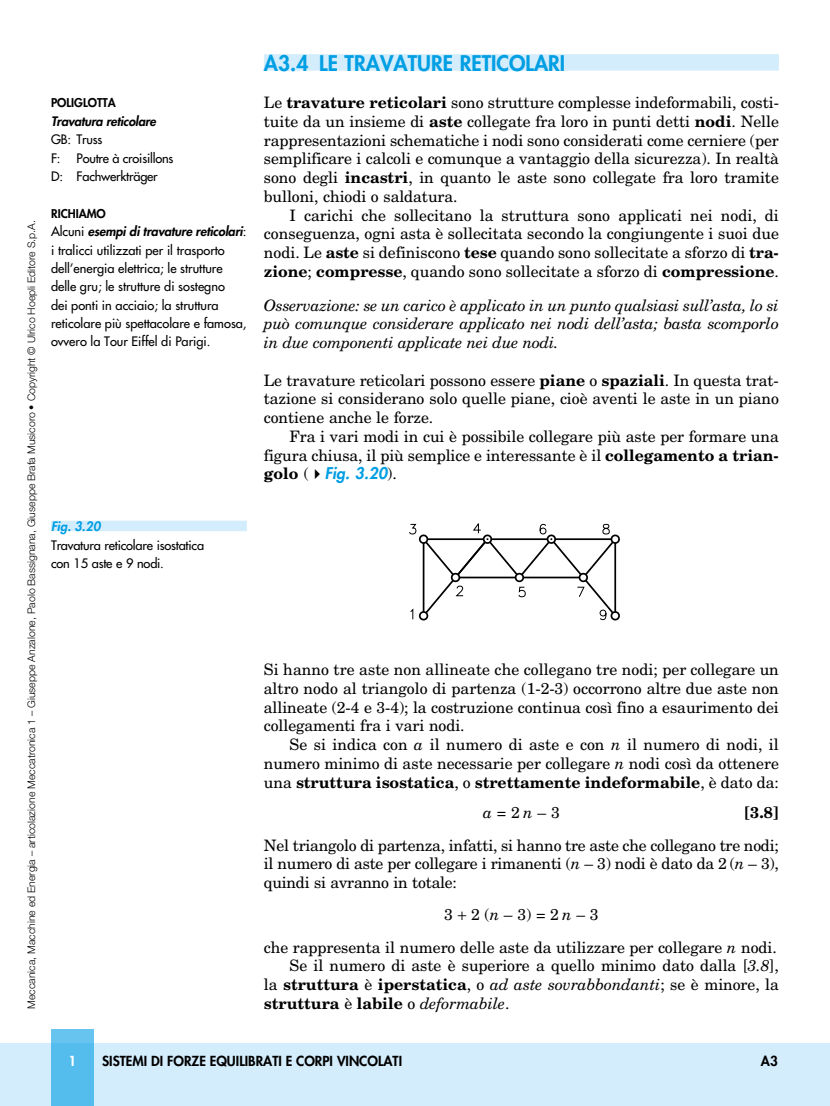
<style>
.page{position:relative;width:830px;height:1106px;background:#fff}
.page>*{position:absolute;margin:0;border:0;box-sizing:border-box;transform-origin:0 0}
.t1{font:800 21px "Futura";color:#009ee3}
.t2{font:15.75px/18.8px "New Century Schlbk";letter-spacing:-.005em;color:#000;text-align:justify}
.t3{font:italic 15.75px/18.8px "New Century Schlbk";letter-spacing:-.015em;color:#000;text-align:justify}
.t4{font:italic 800 15.75px "Futura";color:#009ee3}
.t5{font:700 15.75px "New Century Schlbk";color:#000}
.t6{font:800 13.5px "Futura";color:#000}
.t7{font:800 13.5px "Futura";color:#fff}
.t8{font:12.75px/18.3px "Futura";color:#000}
.t9{font:italic 800 12.75px "Futura";letter-spacing:-.015em;color:#000}
.t10{font:italic 800 12.75px "Futura";color:#009ee3}
.t11{font:800 11.85px "Futura";color:#000}
.t12{font:300 10.5px "Helvetica Neue";color:#000}
.s1{font-weight:800;font-style:italic}
.s2{font-weight:700}
.s3{font-family:"New Century Schlbk";font-weight:700;font-style:normal;color:#000}
.s4{font-family:"New Century Schlbk";font-weight:400;font-style:normal;color:#000}
.s5{color:#000}
.s6{font-style:italic}
</style>
<div class="page">
<div style="left:0;top:1043px;width:829px;height:63px;background:#d4edfc"></div>
<div style="left:51px;top:1029px;width:43px;height:77px;background:linear-gradient(to bottom,#5ec1ee,#4fbbed)"></div>
<div style="left:264px;top:54px;width:514px;height:17px;background:#d4edfc"></div>
<div style="left:51px;top:520px;width:196px;height:11px;background:#d4edfc"></div>
<svg style="left:409px;top:523px;width:210px;height:97px"></svg>
<p class="t12" style="left:25px;top:1009px;width:790px;rotate:-90deg">Meccanica, Macchine ed Energia – articolazione Meccatronica 1 – Giuseppe Anzalone, Paolo Bassignana, Giuseppe Brafa Musicoro • Copyright © Ulrico Hoepli Editore S.p.A.</p>
<p class="t11" style="left:51px;top:96px;width:66px">POLIGLOTTA</p>
<p class="t9" style="left:51px;top:113px;width:106px">Travatura reticolare</p>
<p class="t8" style="left:51px;top:130px;width:53px">GB: Truss<br>F:</p>
<p class="t8" style="left:51px;top:149px;width:124px;text-indent:26px">Poutre à croisillons<br>D: Fachwerkträger</p>
<p class="t11" style="left:51px;top:206px;width:56px">RICHIAMO</p>
<p class="t8" style="left:51px;top:222px;width:197px">Alcuni <span class="s1">esempi di travature reticolari</span>: i tralicci utilizzati per il trasporto dell’energia elettrica; le strutture delle gru; le strutture di sostegno<br>dei ponti in acciaio; la struttura reticolare più spettacolare e famosa, ovvero la Tour Eiffel di Parigi.</p>
<p class="t10" style="left:51px;top:518px;width:51px">Fig. 3.20</p>
<p class="t8" style="left:51px;top:536px;width:154px">Travatura reticolare isostatica con 15 aste e 9 nodi.</p>
<h1 class="t1" style="left:264px;top:50px;width:303px">A3.4 LE TRAVATURE RETICOLARI</h1>
<p class="t2" style="left:264px;top:93px;width:516px">Le <span class="s2">travature reticolari</span> sono strutture complesse indeformabili, costi&shy;tuite da un insieme di <span class="s2">aste</span> collegate fra loro in punti detti <span class="s2">nodi</span>. Nelle rappresentazioni schematiche i nodi sono considerati come cerniere (per semplificare i calcoli e comunque a vantaggio della sicurezza). In realtà sono degli <span class="s2">incastri</span>, in quanto le aste sono collegate fra loro tramite bulloni, chiodi o saldatura.</p>
<p class="t2" style="left:264px;top:206px;width:516px;text-indent:26px">I carichi che sollecitano la struttura sono applicati nei nodi, di conseguenza, ogni asta è sollecitata secondo la congiungente i suoi due nodi. Le <span class="s2">aste</span> si definiscono <span class="s2">tese</span> quando sono sollecitate a sforzo di <span class="s2">tra&shy;zione</span>; <span class="s2">compresse</span>, quando sono sollecitate a sforzo di <span class="s2">compressione</span>.</p>
<p class="t3" style="left:264px;top:296px;width:516px">Osservazione: se un carico è applicato in un punto qualsiasi sull’asta, lo si può comunque considerare applicato nei nodi dell’asta; basta scomporlo in due componenti applicate nei due nodi.</p>
<p class="t2" style="left:264px;top:371px;width:516px">Le travature reticolari possono essere <span class="s2">piane</span> o <span class="s2">spaziali</span>. In questa trat&shy;tazione si considerano solo quelle piane, cioè aventi le aste in un piano contiene anche le forze.</p>
<p class="t2" style="left:264px;top:427px;width:516px;text-align:right">Fra i vari modi in cui è possibile collegare più aste per formare una figura chiusa, il più semplice e interessante è il <span class="s2">collegamento a trian-</span></p>
<p class="t4" style="left:264px;top:463px;width:134px"><span class="s3">golo</span> <span class="s4">(</span><span class="s5">✔</span>Fig. 3.20<span class="s4">).</span></p>
<p class="t2" style="left:264px;top:660px;width:516px">Si hanno tre aste non allineate che collegano tre nodi; per collegare un altro nodo al triangolo di partenza (1-2-3) occorrono altre due aste non allineate (2-4 e 3-4); la costruzione continua così fino a esaurimento dei collegamenti fra i vari nodi.</p>
<p class="t2" style="left:264px;top:735px;width:516px;text-indent:26px">Se si indica con <span class="s6">a</span> il numero di aste e con <span class="s6">n</span> il numero di nodi, il numero minimo di aste necessarie per collegare <span class="s6">n</span> nodi così da ottenere una <span class="s2">struttura isostatica</span>, o <span class="s2">strettamente indeformabile</span>, è dato da:</p>
<p class="t2" style="left:483px;top:803px;width:78px"><span class="s6">a</span> = 2<span class="s6">n</span> – 3</p>
<p class="t5" style="left:743px;top:802px;width:36px">[3.8]</p>
<p class="t2" style="left:264px;top:835px;width:516px">Nel triangolo di partenza, infatti, si hanno tre aste che collegano tre nodi; il numero di aste per collegare i rimanenti (<span class="s6">n</span> – 3) nodi è dato da 2 (<span class="s6">n</span> – 3), quindi si avranno in totale:</p>
<p class="t2" style="left:264px;top:898px;width:514px;line-height:32.2px;text-align:center">3 2 (<span class="s6">n</span> – 3) = 2 <span class="s6">n</span> – 3<br>che rappresenta il numero delle aste da utilizzare per collegare <span class="s6">n</span> nodi.</p>
<p class="t2" style="left:264px;top:956px;width:516px;text-indent:26px">Se il numero di aste è superiore a quello minimo dato dalla [<span class="s6">3.8</span>], la <span class="s2">struttura</span> è <span class="s2">iperstatica</span>, o <span class="s6">ad aste sovrabbondanti</span>; se è minore, la <span class="s2">struttura</span> è <span class="s2">labile</span> o <span class="s6">deformabile</span>.</p>
<p class="t7" style="left:68px;top:1052px;width:9px">1</p>
<p class="t6" style="left:102px;top:1052px;width:301px">SISTEMI DI FORZE EQUILIBRATI E CORPI VINCOLATI</p>
<p class="t6" style="left:760px;top:1052px;width:18px">A3</p>
</div>
